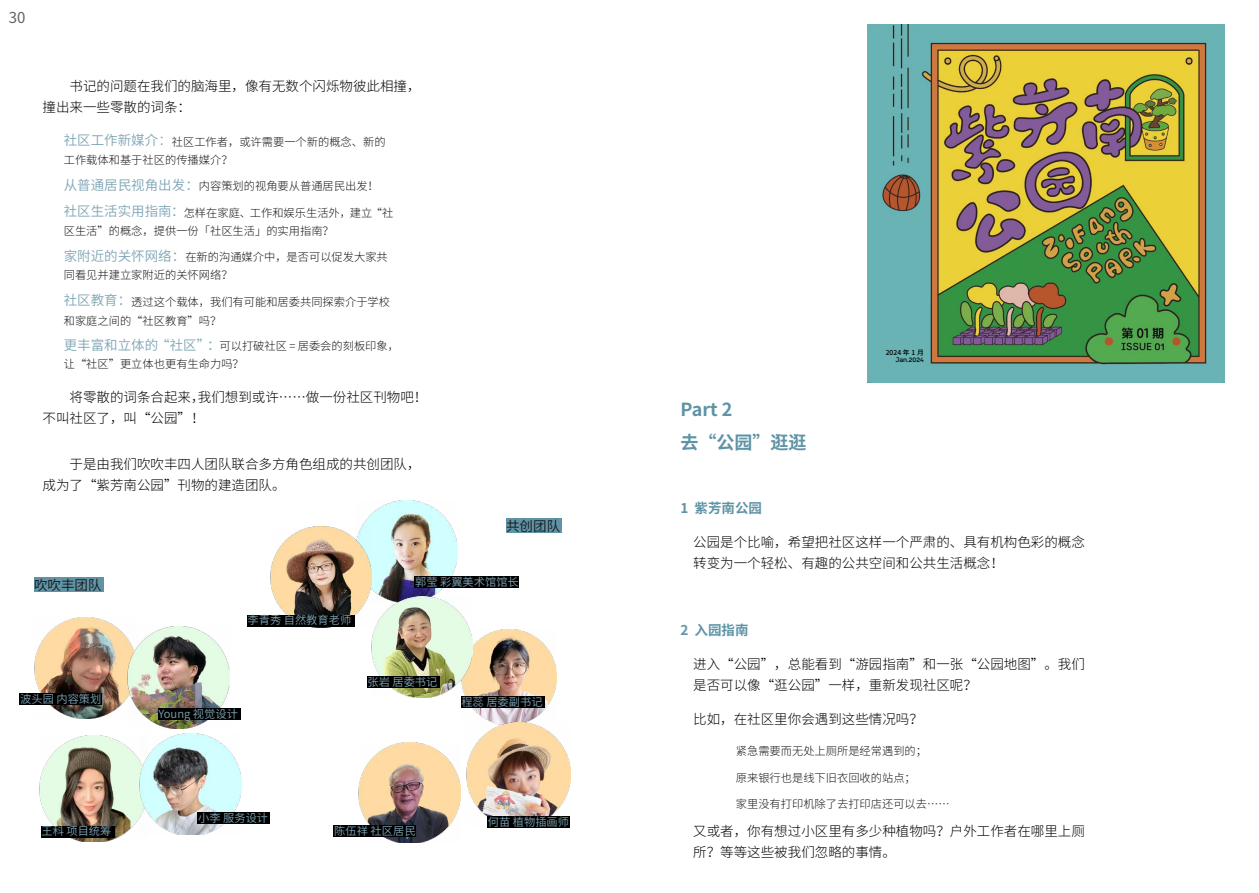
<style>
.page{position:relative;width:1259px;height:893px;background:#fff}
.page>*{position:absolute;margin:0;border:0;box-sizing:border-box;transform-origin:0 0}
.t1{font:700 18px/33.8px "Source Han Sans CN";color:#5e94a6}
.t2{font:15px "Source Han Sans CN";color:#636363}
.t3{font:300 13.5px/21px "Source Han Sans CN";color:#000}
.t4{font:700 13.5px "Source Han Sans CN";color:#5e94a6}
.t5{font:13.5px "Source Han Sans CN";color:#171414}
.t6{font:300 11.25px/18px "Source Han Sans CN";color:#171414}
.t7{font:11.25px "Source Han Sans CN";color:#7fa5b5}
.t8{font:500 6.75px "Borna";color:#000}
.t9{font:500 6.75px "Source Han Sans SC";color:#000}
.s1{font-weight:400;font-size:13.5px;color:#7fa5b5}
.s2{font-size:13.5px;color:#7fa5b5}
</style>
<div class="page">
<div style="left:34px;top:577px;width:69px;height:15px;background:#5e94a6"></div>
<div style="left:506px;top:518px;width:55px;height:15px;background:#5e94a6"></div>
<img style="left:34px;top:617px;width:94px;height:101px">
<img style="left:39px;top:735px;width:100px;height:107px">
<img style="left:139px;top:733px;width:103px;height:102px">
<img style="left:362px;top:501px;width:96px;height:96px">
<img style="left:472px;top:630px;width:85px;height:93px">
<img style="left:466px;top:723px;width:104px;height:103px">
<img style="left:359px;top:742px;width:102px;height:101px">
<img style="left:128px;top:627px;width:102px;height:102px">
<img style="left:270px;top:526px;width:102px;height:101px">
<img style="left:372px;top:597px;width:100px;height:100px">
<div style="left:20px;top:693px;width:82px;height:12px;background:#000"></div>
<div style="left:158px;top:709px;width:82px;height:11px;background:#000"></div>
<div style="left:247px;top:615px;width:107px;height:11px;background:#000"></div>
<div style="left:415px;top:577px;width:104px;height:11px;background:#000"></div>
<div style="left:367px;top:677px;width:73px;height:11px;background:#000"></div>
<div style="left:461px;top:697px;width:83px;height:11px;background:#000"></div>
<div style="left:487px;top:817px;width:82px;height:11px;background:#000"></div>
<div style="left:334px;top:826px;width:82px;height:11px;background:#000"></div>
<div style="left:41px;top:826px;width:74px;height:11px;background:#000"></div>
<div style="left:198px;top:813px;width:72px;height:11px;background:#000"></div>
<img style="left:867px;top:24px;width:358px;height:359px">
<svg style="left:867px;top:24px;width:5px;height:5px"></svg>
<svg style="left:867px;top:378px;width:5px;height:5px"></svg>
<svg style="left:1221px;top:24px;width:4px;height:5px"></svg>
<svg style="left:1221px;top:378px;width:4px;height:5px"></svg>
<h2 class="t2" style="left:9px;top:9px;width:18px">30</h2>
<p class="t3" style="left:43px;top:75px;width:379px;text-indent:27px">书记的问题在我们的脑海里，像有无数个闪烁物彼此相撞，撞出来一些零散的词条：</p>
<p class="t6" style="left:64px;top:133px;width:323px"><span class="s1">社区工作新媒介</span><span class="s2">：</span>社区工作者，或许需要一个新的概念、新的工作载体和基于社区的传播媒介？</p>
<p class="t6" style="left:64px;top:178px;width:316px"><span class="s1">从普通居民视角出发：</span>内容策划的视角要从普通居民出发！</p>
<p class="t6" style="left:64px;top:204px;width:331px"><span class="s1">社区生活实用指南：</span>怎样在家庭、工作和娱乐生活外，建立“社区生活”的概念，提供一份「社区生活」的实用指南？</p>
<p class="t6" style="left:64px;top:249px;width:325px"><span class="s1">家附近的关怀网络：</span>在新的沟通媒介中，是否可以促发大家共同看见并建立家附近的关怀网络？</p>
<p class="t6" style="left:64px;top:292px;width:328px;line-height:19.2px"><span class="s1">社区教育：</span>透过这个载体，我们有可能和居委共同探索介于学校和家庭之间的“社区教育”吗？</p>
<p class="t6" style="left:64px;top:338px;width:337px"><span class="s1">更丰富和立体的“社区”：</span>可以打破社区 = 居委会的刻板印象，让“社区”更立体也更有生命力吗？</p>
<p class="t3" style="left:43px;top:386px;width:386px;text-indent:27px">将零散的词条合起来，我们想到或许……做一份社区刊物吧！不叫社区了，叫“公园”！</p>
<p class="t3" style="left:43px;top:454px;width:379px;text-indent:27px">于是由我们吹吹丰四人团队联合多方角色组成的共创团队，成为了“紫芳南公园”刊物的建造团队。</p>
<p class="t5" style="left:506px;top:518px;width:55px">共创团队</p>
<p class="t5" style="left:34px;top:578px;width:69px">吹吹丰团队</p>
<p class="t7" style="left:247px;top:614px;width:105px">李青秀 自然教育老师</p>
<p class="t7" style="left:415px;top:576px;width:105px">郭莹 彩翼美术馆馆长</p>
<p class="t7" style="left:367px;top:676px;width:72px">张岩 居委书记</p>
<p class="t7" style="left:20px;top:692px;width:83px">波头园 内容策划</p>
<p class="t7" style="left:158px;top:707px;width:81px">Young 视觉设计</p>
<p class="t7" style="left:198px;top:812px;width:72px">小李 服务设计</p>
<p class="t7" style="left:41px;top:825px;width:72px">王科 项目统筹</p>
<p class="t7" style="left:334px;top:824px;width:83px">陈伍祥 社区居民</p>
<p class="t7" style="left:461px;top:696px;width:83px">程蕊 居委副书记</p>
<p class="t7" style="left:488px;top:815px;width:83px">何苗 植物插画师</p>
<h1 class="t1" style="left:680px;top:392px;width:128px">Part 2<br>去“公园”逛逛</h1>
<p class="t9" style="left:885px;top:349px;width:40px">2024 年 1 月</p>
<p class="t8" style="left:895px;top:356px;width:30px">Jan.2024</p>
<p class="t4" style="left:680px;top:500px;width:83px">1 紫芳南公园</p>
<p class="t3" style="left:693px;top:531px;width:393px">公园是个比喻，希望把社区这样一个严肃的、具有机构色彩的概念转变为一个轻松、有趣的公共空间和公共生活概念！</p>
<p class="t4" style="left:680px;top:623px;width:70px">2 入园指南</p>
<p class="t3" style="left:693px;top:654px;width:393px">进入“公园”，总能看到“游园指南”和一张“公园地图”。我们是否可以像“逛公园”一样，重新发现社区呢？</p>
<p class="t3" style="left:693px;top:708px;width:231px">比如，在社区里你会遇到这些情况吗？</p>
<p class="t6" style="left:736px;top:743px;width:193px">紧急需要而无处上厕所是经常遇到的；</p>
<p class="t6" style="left:736px;top:769px;width:181px">原来银行也是线下旧衣回收的站点；</p>
<p class="t6" style="left:736px;top:795px;width:215px">家里没有打印机除了去打印店还可以去……</p>
<p class="t3" style="left:693px;top:821px;width:393px">又或者，你有想过小区里有多少种植物吗？户外工作者在哪里上厕所？等等这些被我们忽略的事情。</p>
</div>
